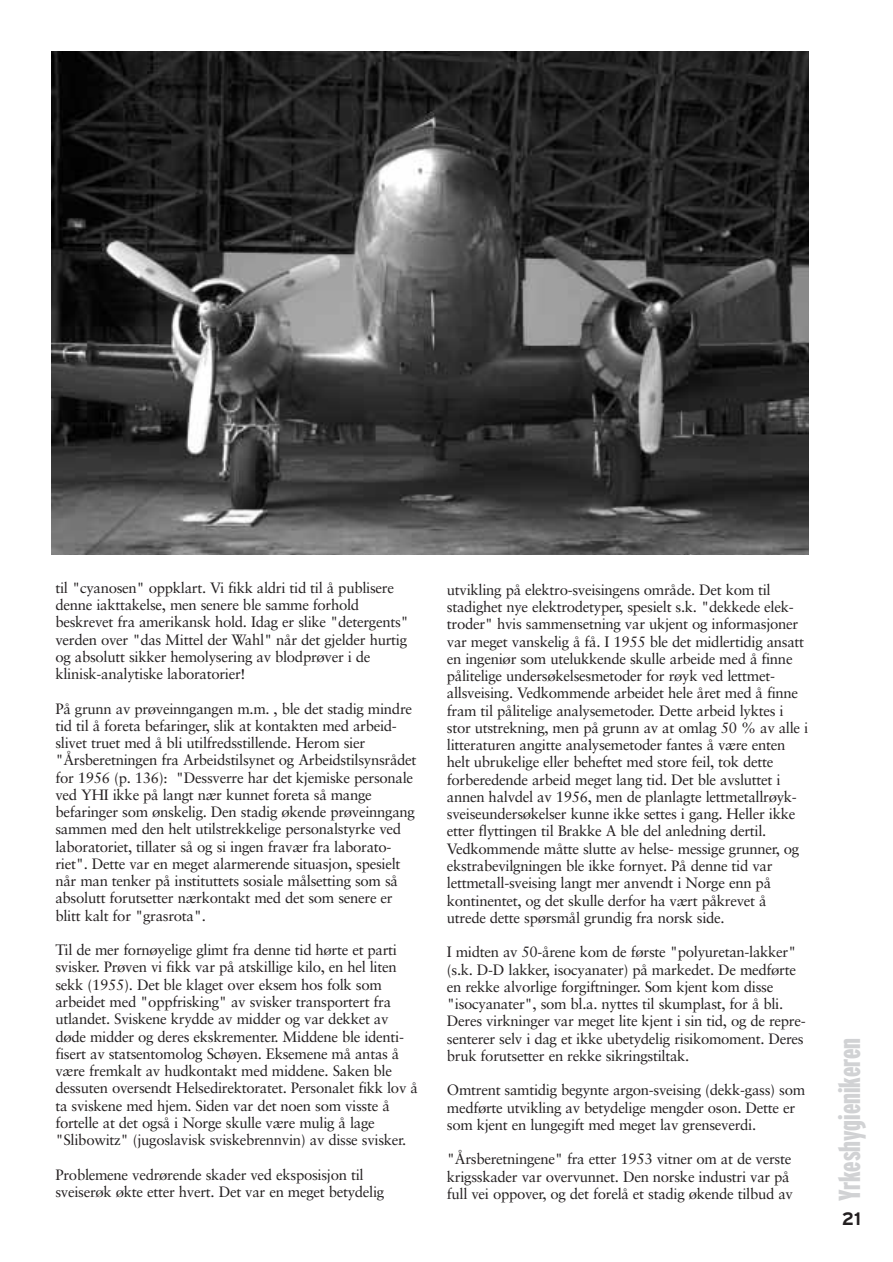
<style>
.page{position:relative;width:893px;height:1262px;background:#fff}
.page>*{position:absolute;margin:0;border:0;box-sizing:border-box;transform-origin:0 0}
.t1{font:900 extra-condensed 30.3px "Interstate";color:#d1d2d4}
.t2{font:700 18px "Interstate";color:#231f20}
.t3{font:15px/17.2px "Sabon";letter-spacing:-.02em;color:#231f20}
</style>
<div class="page">
<img style="left:51px;top:51px;width:757px;height:503px">
<p class="t3" style="left:55px;top:580px;width:355px">til "cyanosen" oppklart. Vi fikk aldri tid til å publisere denne iakttakelse, men senere ble samme forhold beskrevet fra amerikansk hold. Idag er slike "detergents" verden over "das Mittel der Wahl" når det gjelder hurtig og absolutt sikker hemolysering av blodprøver i de klinisk-analytiske laboratorier!</p>
<p class="t3" style="left:55px;top:701px;width:362px">På grunn av prøveinngangen m.m. , ble det stadig mindre tid til å foreta befaringer, slik at kontakten med arbeid&shy;slivet truet med å bli utilfredsstillende. Herom sier "Årsberetningen fra Arbeidstilsynet og Arbeidstilsynsrådet for 1956 (p. 136): "Dessverre har det kjemiske personale ved YHI ikke på langt nær kunnet foreta så mange befaringer som ønskelig. Den stadig økende prøveinngang sammen med den helt utilstrekkelige personalstyrke ved laboratoriet, tillater så og si ingen fravær fra laborato&shy;riet". Dette var en meget alarmerende situasjon, spesielt når man tenker på instituttets sosiale målsetting som så absolutt forutsetter nærkontakt med det som senere er blitt kalt for "grasrota".</p>
<p class="t3" style="left:55px;top:942px;width:364px">Til de mer fornøyelige glimt fra denne tid hørte et parti svisker. Prøven vi fikk var på atskillige kilo, en hel liten sekk (1955). Det ble klaget over eksem hos folk som arbeidet med "oppfrisking" av svisker transportert fra utlandet. Sviskene krydde av midder og var dekket av døde midder og deres ekskrementer. Middene ble identi&shy;fisert av statsentomolog Schøyen. Eksemene må antas å være fremkalt av hudkontakt med middene. Saken ble dessuten oversendt Helsedirektoratet. Personalet fikk lov å ta sviskene med hjem. Siden var det noen som visste å fortelle at det også i Norge skulle være mulig å lage "Slibowitz" (jugoslavisk sviskebrennvin) av disse svisker.</p>
<p class="t3" style="left:55px;top:1167px;width:330px">Problemene vedrørende skader ved eksposisjon til sveiserøk økte etter hvert. Det var en meget betydelig</p>
<p class="t3" style="left:447px;top:582px;width:363px">utvikling på elektro-sveisingens område. Det kom til stadighet nye elektrodetyper, spesielt s.k. "dekkede elek&shy;troder" hvis sammensetning var ukjent og informasjoner var meget vanskelig å få. I 1955 ble det midlertidig ansatt en ingeniør som utelukkende skulle arbeide med å finne pålitelige undersøkelsesmetoder for røyk ved lettmet&shy;allsveising. Vedkommende arbeidet hele året med å finne fram til pålitelige analysemetoder. Dette arbeid lyktes i stor utstrekning, men på grunn av at omlag 50 % av alle i litteraturen angitte analysemetoder fantes å være enten helt ubrukelige eller beheftet med store feil, tok dette forberedende arbeid meget lang tid. Det ble avsluttet i annen halvdel av 1956, men de planlagte lettmetallrøyk&shy;sveiseundersøkelser kunne ikke settes i gang. Heller ikke etter flyttingen til Brakke A ble del anledning dertil.<br>Vedkommende måtte slutte av helse- messige grunner, og ekstrabevilgningen ble ikke fornyet. På denne tid var lettmetall-sveising langt mer anvendt i Norge enn på kontinentet, og det skulle derfor ha vært påkrevet å utrede dette spørsmål grundig fra norsk side.</p>
<p class="t3" style="left:447px;top:944px;width:360px">I midten av 50-årene kom de første "polyuretan-lakker" (s.k. D-D lakker, isocyanater) på markedet. De medførte en rekke alvorlige forgiftninger. Som kjent kom disse "isocyanater", som bl.a. nyttes til skumplast, for å bli.<br>Deres virkninger var meget lite kjent i sin tid, og de repre&shy;senterer selv i dag et ikke ubetydelig risikomoment. Deres bruk forutsetter en rekke sikringstiltak.</p>
<p class="t3" style="left:447px;top:1082px;width:360px">Omtrent samtidig begynte argon-sveising (dekk-gass) som medførte utvikling av betydelige mengder oson. Dette er som kjent en lungegift med meget lav grenseverdi.</p>
<p class="t3" style="left:447px;top:1151px;width:347px">"Årsberetningene" fra etter 1953 vitner om at de verste krigsskader var overvunnet. Den norske industri var på full vei oppover, og det forelå et stadig økende tilbud av</p>
<h1 class="t1" style="left:838px;top:1200px;width:164px;rotate:-90deg">Yrkeshygienikeren</h1>
<p class="t2" style="left:841px;top:1212px;width:21px">21</p>
</div>
